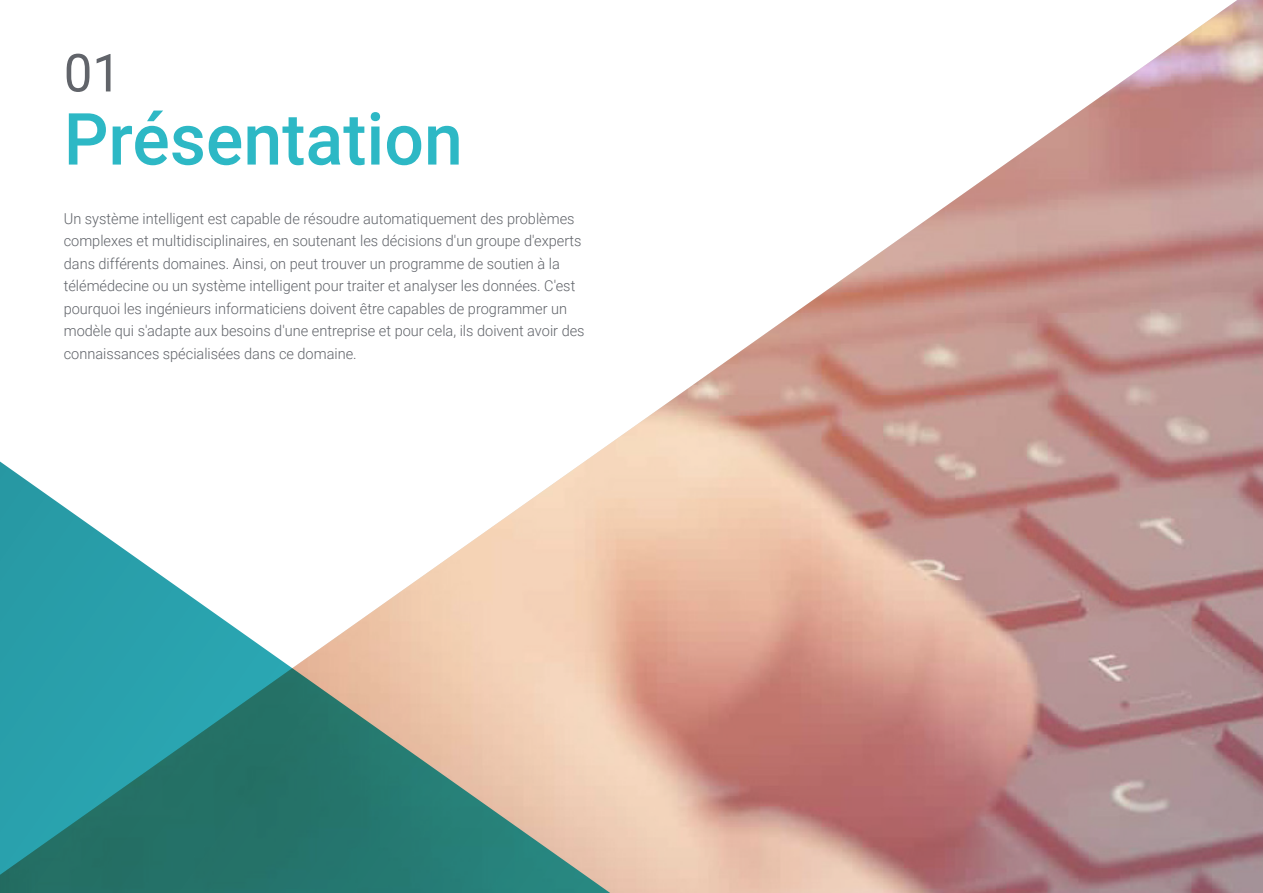
<style>
.page{position:relative;width:1263px;height:893px;background:#fff}
.page>*{position:absolute;margin:0;border:0;box-sizing:border-box;transform-origin:0 0}
.t1{font:500 72px "Roboto";color:#2db8c5}
.t2{font:52.5px "Roboto";color:#61646a}
.t3{font:300 15px/22.5px "Roboto";color:#61646a}
</style>
<div class="page">
<img style="left:607px;top:0;width:656px;height:893px">
<svg style="left:0;top:446px;width:640px;height:447px"></svg>
<h2 class="t2" style="left:64px;top:36px;width:59px">01</h2>
<h1 class="t1" style="left:64px;top:89px;width:401px">Présentation</h1>
<p class="t3" style="left:64px;top:207px;width:522px">Un système intelligent est capable de résoudre automatiquement des problèmes complexes et multidisciplinaires, en soutenant les décisions d'un groupe d'experts dans différents domaines. Ainsi, on peut trouver un programme de soutien à la télémédecine ou un système intelligent pour traiter et analyser les données. C'est pourquoi les ingénieurs informaticiens doivent être capables de programmer un modèle qui s'adapte aux besoins d'une entreprise et pour cela, ils doivent avoir des connaissances spécialisées dans ce domaine.</p>
</div>
